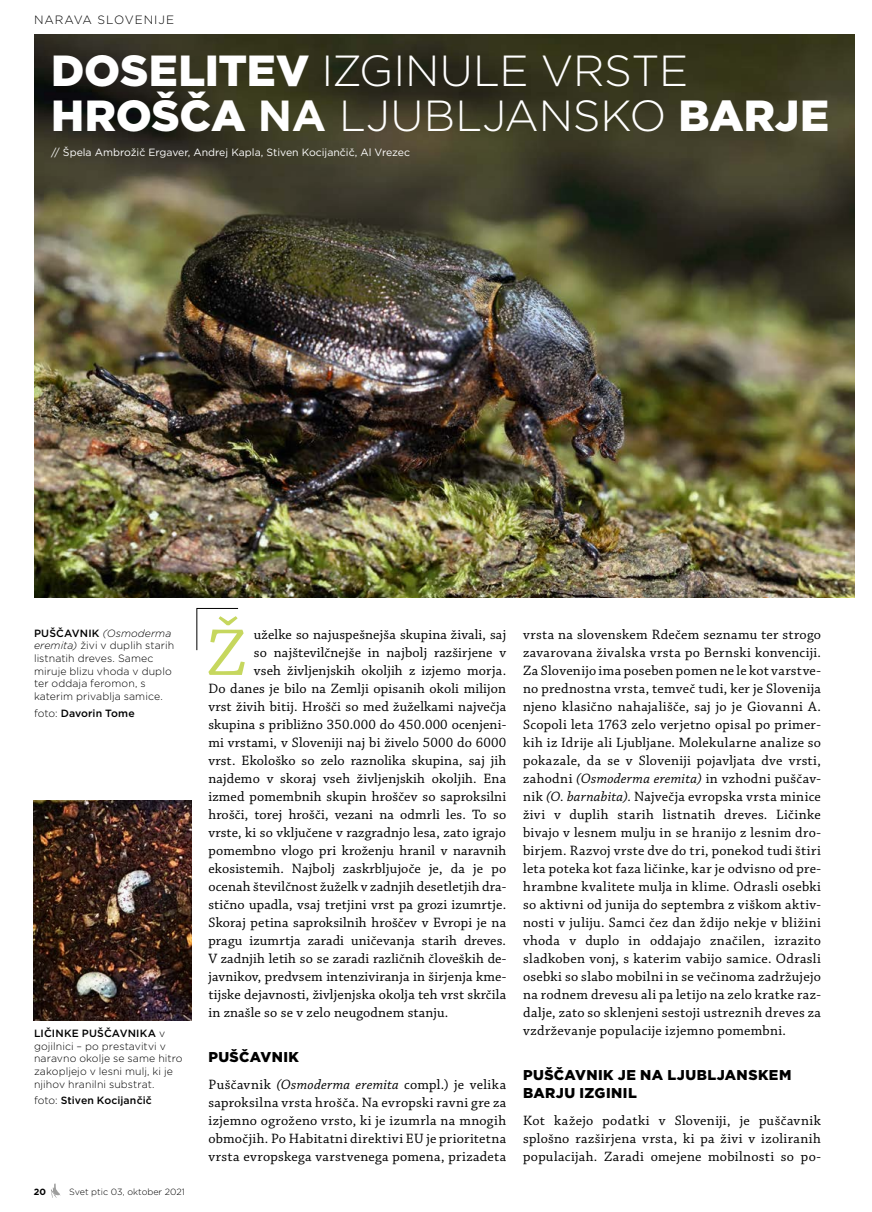
<style>
.page{position:relative;width:872px;height:1212px;background:#fff}
.page>*{position:absolute;margin:0;border:0;box-sizing:border-box;transform-origin:0 0}
.BODY_kapitelka{font:69.6px "Chaparral Pro";color:#c6d75e}
.NASLOV{font:300 43.5px/45px "Gotham";letter-spacing:-.01em;color:#fff}
.BODY{font:14.25px/18px "Chaparral Pro";letter-spacing:.02em;color:#000;text-align:justify}
.BODY_kapitelka-2{font:14.25px "Chaparral Pro";letter-spacing:.01em;color:#000}
.MED_naslov{font:900 14.25px/18px "Gotham";letter-spacing:.03em;color:#000}
.PASICA_clanek{font:300 12px "Gotham";letter-spacing:.08em;color:#000}
.PODPIS_foto{font:300 10.5px/12.6px "Gotham";letter-spacing:.01em;color:#000}
.avtor{font:10.5px "Gotham";color:#fff}
.PODPIS_foto-2{font:500 10.5px "Gotham";letter-spacing:.01em;color:#000}
.t1{font:300 9px "Gotham";color:#000}
.t2{font:700 9px "Gotham";color:#000}
.s1{font-weight:900}
.s2{font-weight:700}
.s3{font-weight:500}
.s4{font-style:italic}
.s5{font-weight:300}
</style>
<div class="page">
<img style="left:34px;top:34px;width:821px;height:563px">
<img style="left:34px;top:800px;width:157px;height:220px">
<svg style="left:196px;top:608px;width:43px;height:43px"></svg>
<svg style="left:51px;top:1183px;width:10px;height:15px"></svg>
<p class="PASICA_clanek" style="left:34px;top:13px;width:141px">NARAVA SLOVENIJE</p>
<p class="NASLOV" style="left:51px;top:47px;width:779px"><span class="s1">DOSELITEV</span> IZGINULE VRSTE<br><span class="s1">HROŠČA</span> <span class="s2">NA</span> LJUBLJANSKO <span class="s1">BARJE</span></p>
<p class="avtor" style="left:51px;top:145px;width:360px">// Špela Ambrožič Ergaver, Andrej Kapla, Stiven Kocijančič, Al Vrezec</p>
<p class="PODPIS_foto" style="left:34px;top:626px;width:142px"><span class="s3">PUŠČAVNIK</span> <span class="s4">(Osmoderma eremita)</span> živi v duplih starih listnatih dreves. Samec miruje blizu vhoda v duplo ter oddaja feromon, s katerim privablja samice.</p>
<p class="PODPIS_foto-2" style="left:34px;top:706px;width:102px"><span class="s5">foto:</span> Davorin Tome</p>
<p class="PODPIS_foto" style="left:34px;top:1027px;width:150px"><span class="s3">LIČINKE PUŠČAVNIKA</span> v gojilnici – po prestavitvi v naravno okolje se same hitro zakopljejo v lesni mulj, ki je njihov hranilni substrat.</p>
<p class="PODPIS_foto-2" style="left:34px;top:1094px;width:119px"><span class="s5">foto:</span> Stiven Kocijančič</p>
<p class="t2" style="left:34px;top:1185px;width:14px">20</p>
<p class="t1" style="left:69px;top:1185px;width:117px">Svet ptic 03, oktober 2021</p>
<p class="BODY_kapitelka" style="left:206px;top:614px;width:42px">Ž</p>
<p class="BODY_kapitelka-2" style="left:254px;top:626px;width:254px">uželke so najuspešnejša skupina živali, saj</p>
<p class="BODY_kapitelka-2" style="left:254px;top:644px;width:254px">so najštevilčnejše in najbolj razširjene v</p>
<p class="BODY_kapitelka-2" style="left:254px;top:662px;width:254px">vseh življenjskih okoljih z izjemo morja.</p>
<p class="BODY_kapitelka-2" style="left:208px;top:680px;width:299px">Do danes je bilo na Zemlji opisanih okoli milijon</p>
<p class="BODY_kapitelka-2" style="left:208px;top:698px;width:299px">vrst živih bitij. Hrošči so med žuželkami največja</p>
<p class="BODY_kapitelka-2" style="left:208px;top:716px;width:299px">skupina s približno 350.000 do 450.000 ocenjeni-</p>
<p class="BODY_kapitelka-2" style="left:208px;top:734px;width:299px">mi vrstami, v Sloveniji naj bi živelo 5000 do 6000</p>
<p class="BODY_kapitelka-2" style="left:208px;top:752px;width:299px">vrst. Ekološko so zelo raznolika skupina, saj jih</p>
<p class="BODY_kapitelka-2" style="left:208px;top:770px;width:299px">najdemo v skoraj vseh življenjskih okoljih. Ena</p>
<p class="BODY_kapitelka-2" style="left:208px;top:788px;width:299px">izmed pomembnih skupin hroščev so saproksilni</p>
<p class="BODY_kapitelka-2" style="left:208px;top:806px;width:299px">hrošči, torej hrošči, vezani na odmrli les. To so</p>
<p class="BODY_kapitelka-2" style="left:208px;top:824px;width:299px">vrste, ki so vključene v razgradnjo lesa, zato igrajo</p>
<p class="BODY_kapitelka-2" style="left:208px;top:842px;width:299px">pomembno vlogo pri kroženju hranil v naravnih</p>
<p class="BODY_kapitelka-2" style="left:208px;top:860px;width:299px">ekosistemih. Najbolj zaskrbljujoče je, da je po</p>
<p class="BODY_kapitelka-2" style="left:208px;top:878px;width:299px">ocenah številčnost žuželk v zadnjih desetletjih dra-</p>
<p class="BODY_kapitelka-2" style="left:208px;top:896px;width:299px">stično upadla, vsaj tretjini vrst pa grozi izumrtje.</p>
<p class="BODY_kapitelka-2" style="left:208px;top:914px;width:299px">Skoraj petina saproksilnih hroščev v Evropi je na</p>
<p class="BODY_kapitelka-2" style="left:208px;top:932px;width:299px">pragu izumrtja zaradi uničevanja starih dreves.</p>
<p class="BODY_kapitelka-2" style="left:208px;top:950px;width:299px">V zadnjih letih so se zaradi različnih človeških de-</p>
<p class="BODY_kapitelka-2" style="left:208px;top:968px;width:299px">javnikov, predvsem intenziviranja in širjenja kme-</p>
<p class="BODY_kapitelka-2" style="left:208px;top:986px;width:299px">tijske dejavnosti, življenjska okolja teh vrst skrčila</p>
<p class="BODY_kapitelka-2" style="left:208px;top:1004px;width:241px">in znašle so se v zelo neugodnem stanju.</p>
<p class="MED_naslov" style="left:208px;top:1048px;width:92px">PUŠČAVNIK</p>
<p class="BODY" style="left:208px;top:1076px;width:299px">Puščavnik <span class="s4">(Osmoderma eremita</span> compl.) je velika saproksilna vrsta hrošča. Na evropski ravni gre za izjemno ogroženo vrsto, ki je izumrla na mnogih območjih. Po Habitatni direktivi EU je prioritetna vrsta evropskega varstvenega pomena, prizadeta</p>
<p class="BODY" style="left:523px;top:626px;width:299px">vrsta na slovenskem Rdečem seznamu ter strogo zavarovana živalska vrsta po Bernski konvenciji.<br>Za Slovenijo ima poseben pomen ne le kot varstve&shy;no prednostna vrsta, temveč tudi, ker je Slovenija njeno klasično nahajališče, saj jo je Giovanni A.<br>Scopoli leta 1763 zelo verjetno opisal po primer&shy;kih iz Idrije ali Ljubljane. Molekularne analize so pokazale, da se v Sloveniji pojavljata dve vrsti, zahodni <span class="s4">(Osmoderma eremita)</span> in vzhodni puščav&shy;nik <span class="s4">(O. barnabita).</span> Največja evropska vrsta minice živi v duplih starih listnatih dreves. Ličinke bivajo v lesnem mulju in se hranijo z lesnim dro&shy;birjem. Razvoj vrste dve do tri, ponekod tudi štiri leta poteka kot faza ličinke, kar je odvisno od pre&shy;hrambne kvalitete mulja in klime. Odrasli osebki so aktivni od junija do septembra z viškom aktiv&shy;nosti v juliju. Samci čez dan ždijo nekje v bližini vhoda v duplo in oddajajo značilen, izrazito sladkoben vonj, s katerim vabijo samice. Odrasli osebki so slabo mobilni in se večinoma zadržujejo na rodnem drevesu ali pa letijo na zelo kratke raz&shy;dalje, zato so sklenjeni sestoji ustreznih dreves za vzdrževanje populacije izjemno pomembni.</p>
<p class="MED_naslov" style="left:523px;top:1066px;width:270px">PUŠČAVNIK JE NA LJUBLJANSKEM<br>BARJU IZGINIL</p>
<p class="BODY" style="left:523px;top:1112px;width:299px">Kot kažejo podatki v Sloveniji, je puščavnik splošno razširjena vrsta, ki pa živi v izoliranih populacijah. Zaradi omejene mobilnosti so po-</p>
</div>
